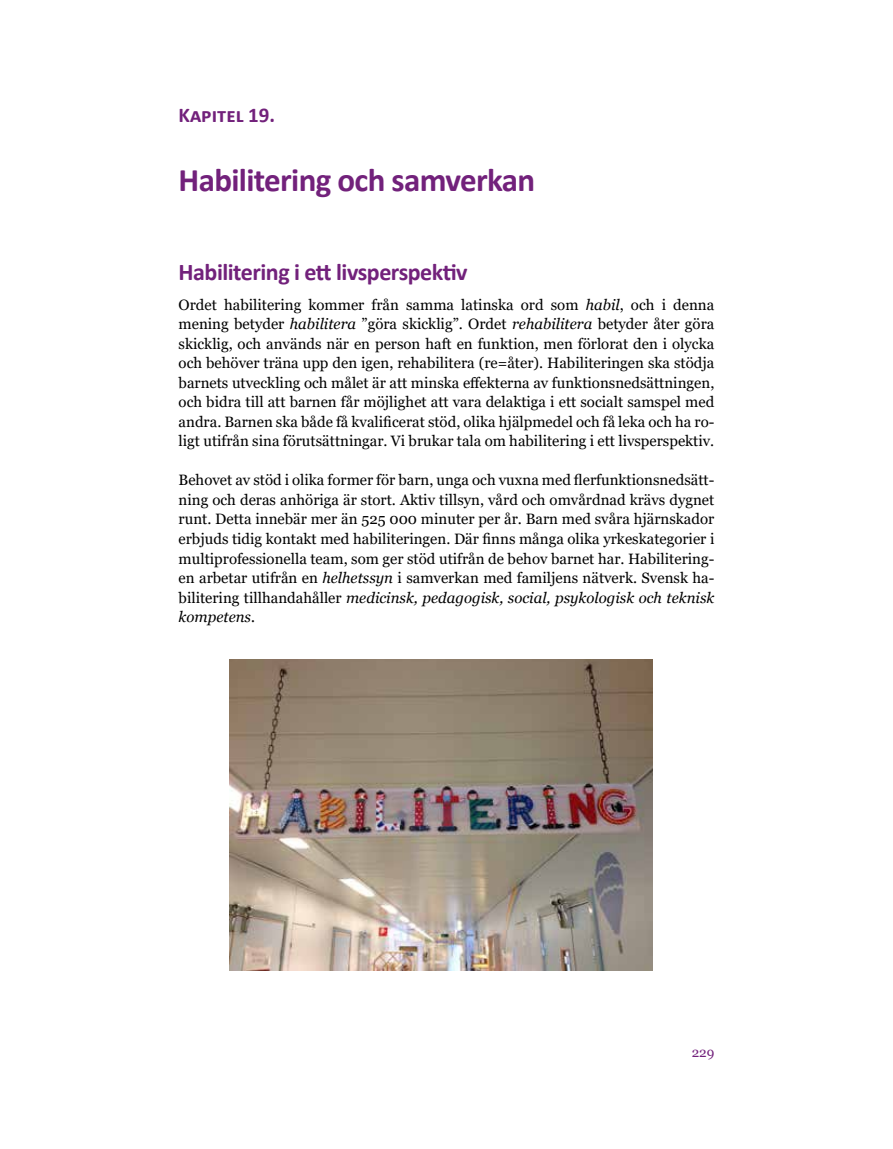
<style>
.page{position:relative;width:893px;height:1149px;background:#fff}
.page>*{position:absolute;margin:0;border:0;box-sizing:border-box;transform-origin:0 0}
.t1{font:700 33px "Calibri";letter-spacing:-.02em;color:#72217b}
.t2{font:700 24px "Calibri";letter-spacing:-.02em;color:#72217b}
.t3{font:700 21px "Calibri";color:#72217b}
.t4{font:15px/19.5px "Georgia";color:#000;text-align:justify}
.t5{font:13.5px "Georgia";color:#72217b}
.s1{font-style:italic}
</style>
<div class="page">
<img style="left:230px;top:659px;width:422px;height:310px">
<h3 class="t3" style="left:179px;top:100px;width:98px">Kapitel 19.</h3>
<h1 class="t1" style="left:179px;top:157px;width:358px">Habilitering och samverkan</h1>
<h2 class="t2" style="left:179px;top:255px;width:291px">Habilitering i ett livsperspektiv</h2>
<p class="t4" style="left:179px;top:295px;width:537px">Ordet habilitering kommer från samma latinska ord som <span class="s1">habil</span>, och i denna mening betyder <span class="s1">habilitera</span> ”göra skicklig”. Ordet <span class="s1">rehabilitera</span> betyder åter göra skicklig, och används när en person haft en funktion, men förlorat den i olycka och behöver träna upp den igen, rehabilitera (re=åter). Habiliteringen ska stödja barnets utveckling och målet är att minska effekterna av funktionsnedsättningen, och bidra till att barnen får möjlighet att vara delaktiga i ett socialt samspel med andra. Barnen ska både få kvalificerat stöd, olika hjälpmedel och få leka och ha ro&shy;ligt utifrån sina förutsättningar. Vi brukar tala om habilitering i ett livsperspektiv.</p>
<p class="t4" style="left:179px;top:470px;width:537px">Behovet av stöd i olika former för barn, unga och vuxna med flerfunktionsnedsätt&shy;ning och deras anhöriga är stort. Aktiv tillsyn, vård och omvårdnad krävs dygnet runt. Detta innebär mer än 525 000 minuter per år. Barn med svåra hjärnskador erbjuds tidig kontakt med habiliteringen. Där finns många olika yrkeskategorier i multiprofessionella team, som ger stöd utifrån de behov barnet har. Habilitering&shy;en arbetar utifrån en <span class="s1">helhetssyn</span> i samverkan med familjens nätverk. Svensk ha&shy;bilitering tillhandahåller <span class="s1">medicinsk, pedagogisk, social, psykologisk och teknisk kompetens.</span></p>
<p class="t5" style="left:692px;top:1043px;width:24px">229</p>
</div>
